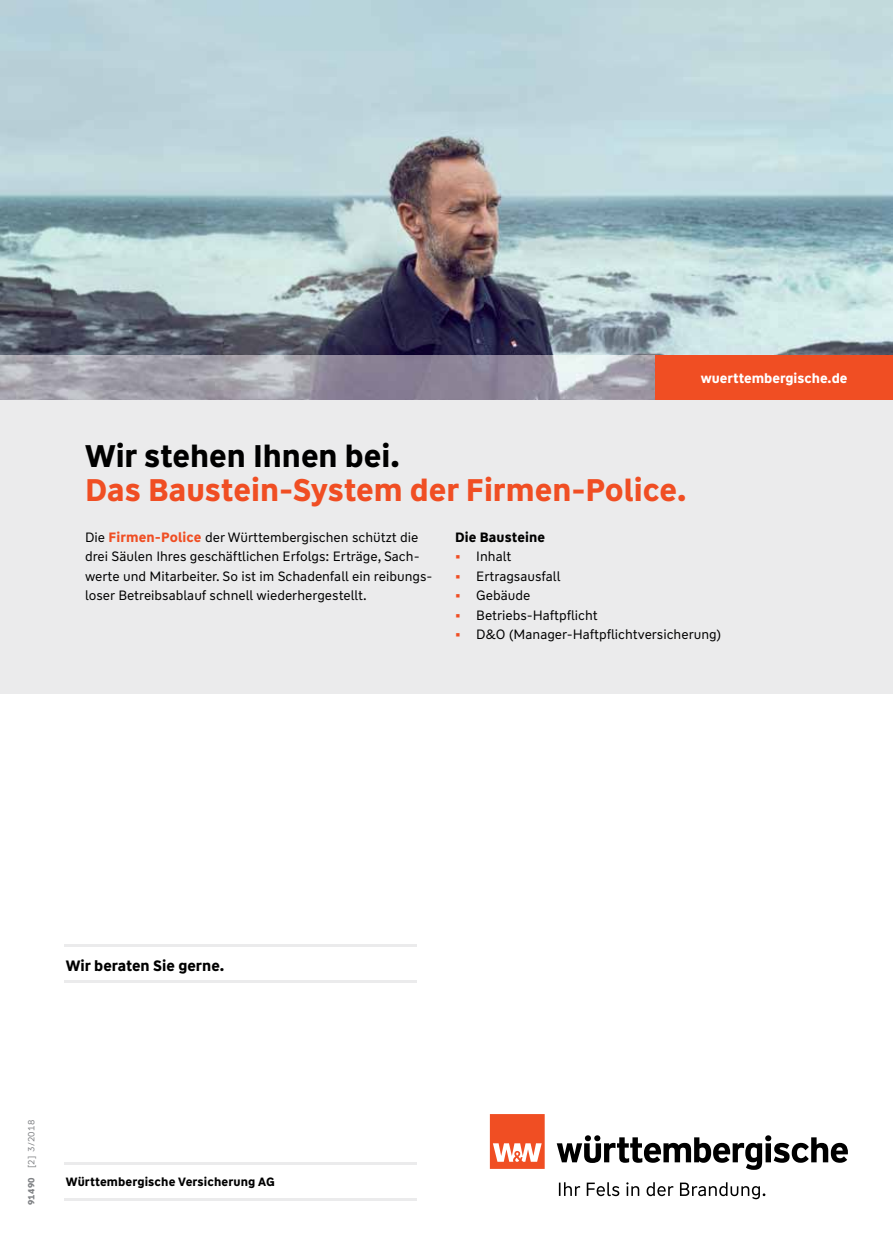
<style>
.page{position:relative;width:893px;height:1255px;background:#fff}
.page>*{position:absolute;margin:0;border:0;box-sizing:border-box;transform-origin:0 0}
.t1{font:700 31.2px "WW Type";color:#f04e23}
.t2{font:700 31.2px "WW Type";color:#000}
.t3{font:700 15px "WW Type";color:#000}
.t4{font:13.5px/19.5px "WW Type";color:#000}
.t5{font:700 13.5px "WW Type";color:#fff}
.t6{font:700 13.5px "WW Type";letter-spacing:.01em;color:#000}
.t7{font:700 12px "WW Type";letter-spacing:.01em;color:#000}
.t8{font:9px "WW Type";color:#808285}
.s1{font-weight:700;color:#f04e23}
.s2{font-weight:700}
</style>
<div class="page">
<svg style="left:559px;top:1182px;width:206px;height:17px"></svg>
<svg style="left:557px;top:1135px;width:291px;height:34px"></svg>
<svg style="left:490px;top:1114px;width:55px;height:54px;background:#f2704d"></svg>
<hr style="left:64px;top:944px;width:353px;height:2px;background:#ebebec">
<hr style="left:64px;top:980px;width:353px;height:2px;background:#ebebec">
<hr style="left:64px;top:1162px;width:353px;height:2px;background:#ebebec">
<hr style="left:64px;top:1198px;width:353px;height:2px;background:#ebebec">
<div style="left:0;top:400px;width:893px;height:293px;background:#ebebec"></div>
<img style="left:0;top:0;width:893px;height:400px">
<div style="left:655px;top:355px;width:238px;height:45px;background:#f04e23"></div>
<p class="t5" style="left:701px;top:369px;width:148px">wuerttembergische.de</p>
<h1 class="t2" style="left:85px;top:435px;width:316px">Wir stehen Ihnen bei.</h1>
<h1 class="t1" style="left:85px;top:470px;width:603px">Das Baustein-System der Firmen-Police.</h1>
<p class="t4" style="left:85px;top:527px;width:349px">Die <span class="s1">Firmen-Police</span> der Württembergischen schützt die drei Säulen Ihres geschäftlichen Erfolgs: Erträge, Sach&shy;werte und Mitarbeiter. So ist im Schadenfall ein reibungs&shy;loser Betreibsablauf schnell wiederhergestellt.</p>
<p class="t6" style="left:455px;top:528px;width:92px">Die Bausteine</p>
<p class="t4" style="left:455px;top:547px;width:58px"><span class="s1">•</span> Inhalt</p>
<p class="t4" style="left:455px;top:566px;width:107px"><span class="s1">•</span> Ertragsausfall</p>
<p class="t4" style="left:455px;top:586px;width:77px"><span class="s1">•</span> Gebäude</p>
<p class="t4" style="left:455px;top:605px;width:144px"><span class="s1">•</span> Betriebs-Haftpflicht</p>
<p class="t4" style="left:455px;top:625px;width:268px"><span class="s1">•</span> D&amp;O (Manager-Haftpflichtversicherung)</p>
<p class="t3" style="left:66px;top:955px;width:160px">Wir beraten Sie gerne.</p>
<p class="t8" style="left:26px;top:1204px;width:87px;rotate:-90deg"><span class="s2">91490</span> [2] 3/2018</p>
<p class="t7" style="left:66px;top:1173px;width:210px">Württembergische Versicherung AG</p>
</div>
